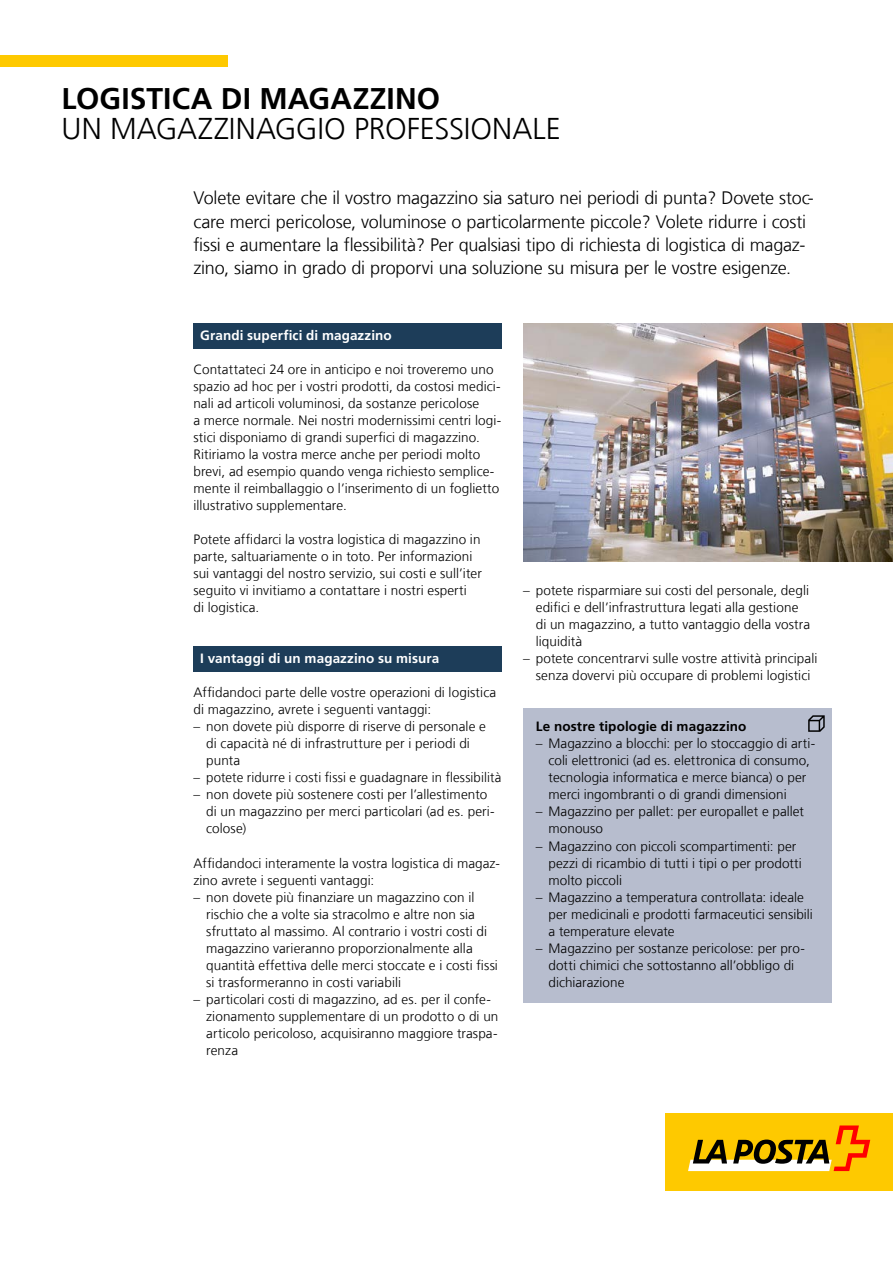
<style>
.page{position:relative;width:893px;height:1263px;background:#fff}
.page>*{position:absolute;margin:0;border:0;box-sizing:border-box;transform-origin:0 0}
.t1{font:300 30px/30px "Frutiger LT Com";color:#000}
.t2{font:300 18px/23.4px "Frutiger LT Com";letter-spacing:-.01em;color:#000}
.t3{font:300 13.5px/17px "Frutiger LT Com";letter-spacing:.005em;color:#000}
.t4{font:700 13.5px "Frutiger LT Com";letter-spacing:.005em;color:#fff}
.t5{font:700 13.5px "Frutiger LT Com";letter-spacing:.01em;color:#000}
.s1{font-weight:700}
</style>
<div class="page">
<div style="left:193px;top:323px;width:309px;height:26px;background:#1d3d59"></div>
<div style="left:193px;top:646px;width:309px;height:26px;background:#1d3d59"></div>
<div style="left:0;top:55px;width:228px;height:12px;background:#fec900"></div>
<div style="left:665px;top:1113px;width:228px;height:77px;background:#fec900"></div>
<svg style="left:688px;top:1125px;width:182px;height:46px"></svg>
<img style="left:523px;top:323px;width:370px;height:238px">
<div style="left:523px;top:708px;width:308px;height:39px;background:#b7bdce"></div>
<div style="left:523px;top:725px;width:308px;height:91px;background:#b7bdce"></div>
<div style="left:523px;top:794px;width:308px;height:56px;background:#b7bdce"></div>
<div style="left:523px;top:828px;width:308px;height:73px;background:#b7bdce"></div>
<div style="left:523px;top:879px;width:308px;height:73px;background:#b7bdce"></div>
<div style="left:523px;top:930px;width:308px;height:73px;background:#b7bdce"></div>
<svg style="left:808px;top:715px;width:17px;height:17px"></svg>
<h1 class="t1" style="left:62px;top:83px;width:501px"><span class="s1">LOGISTICA DI MAGAZZINO<br></span>UN MAGAZZINAGGIO PROFESSIONALE</h1>
<p class="t2" style="left:193px;top:186px;width:620px">Volete evitare che il vostro magazzino sia saturo nei periodi di punta? Dovete stoc&shy;care merci pericolose, voluminose o particolarmente piccole? Volete ridurre i costi fissi e aumentare la flessibilità? Per qualsiasi tipo di richiesta di logistica di magaz&shy;zino, siamo in grado di proporvi una soluzione su misura per le vostre esigenze.</p>
<h2 class="t4" style="left:200px;top:328px;width:193px">Grandi superfici di magazzino</h2>
<p class="t3" style="left:193px;top:361px;width:308px">Contattateci 24 ore in anticipo e noi troveremo uno spazio ad hoc per i vostri prodotti, da costosi medici&shy;nali ad articoli voluminosi, da sostanze pericolose<br>a merce normale. Nei nostri modernissimi centri logi&shy;stici disponiamo di grandi superfici di magazzino.<br>Ritiriamo la vostra merce anche per periodi molto brevi, ad esempio quando venga richiesto semplice&shy;mente il reimballaggio o l’inserimento di un foglietto illustrativo supplementare.</p>
<p class="t3" style="left:193px;top:531px;width:290px">Potete affidarci la vostra logistica di magazzino in parte, saltuariamente o in toto. Per informazioni sui vantaggi del nostro servizio, sui costi e sull’iter seguito vi invitiamo a contattare i nostri esperti<br>di logistica.</p>
<h2 class="t4" style="left:200px;top:651px;width:241px">I vantaggi di un magazzino su misura</h2>
<p class="t3" style="left:193px;top:684px;width:304px">Affidandoci parte delle vostre operazioni di logistica di magazzino, avrete i seguenti vantaggi:</p>
<p class="t3" style="left:206px;top:718px;width:281px;text-indent:-13px">– non dovete più disporre di riserve di personale e di capacità né di infrastrutture per i periodi di punta</p>
<p class="t3" style="left:193px;top:769px;width:309px">– potete ridurre i costi fissi e guadagnare in flessibilità</p>
<p class="t3" style="left:206px;top:786px;width:289px;text-indent:-13px">– non dovete più sostenere costi per l’allestimento di un magazzino per merci particolari (ad es. peri&shy;colose)</p>
<p class="t3" style="left:193px;top:854px;width:307px">Affidandoci interamente la vostra logistica di magaz&shy;zino avrete i seguenti vantaggi:</p>
<p class="t3" style="left:206px;top:888px;width:293px;text-indent:-13px">– non dovete più finanziare un magazzino con il rischio che a volte sia stracolmo e altre non sia sfruttato al massimo. Al contrario i vostri costi di magazzino varieranno proporzionalmente alla quantità effettiva delle merci stoccate e i costi fissi si trasformeranno in costi variabili</p>
<p class="t3" style="left:206px;top:990px;width:294px;text-indent:-13px">– particolari costi di magazzino, ad es. per il confe&shy;zionamento supplementare di un prodotto o di un articolo pericoloso, acquisiranno maggiore traspa&shy;renza</p>
<p class="t3" style="left:536px;top:582px;width:276px;text-indent:-13px">– potete risparmiare sui costi del personale, degli edifici e dell’infrastruttura legati alla gestione di un magazzino, a tutto vantaggio della vostra liquidità</p>
<p class="t3" style="left:523px;top:650px;width:296px;text-align:center">– potete concentrarvi sulle vostre attività principali senza dovervi più occupare di problemi logistici</p>
<p class="t5" style="left:536px;top:719px;width:212px">Le nostre tipologie di magazzino</p>
<p class="t3" style="left:549px;top:735px;width:267px;text-indent:-13px">– Magazzino a blocchi: per lo stoccaggio di arti&shy;coli elettronici (ad es. elettronica di consumo, tecnologia informatica e merce bianca) o per merci ingombranti o di grandi dimensioni</p>
<p class="t3" style="left:549px;top:803px;width:257px;text-indent:-13px">– Magazzino per pallet: per europallet e pallet monouso</p>
<p class="t3" style="left:549px;top:837px;width:255px;text-indent:-13px">– Magazzino con piccoli scompartimenti: per pezzi di ricambio di tutti i tipi o per prodotti molto piccoli</p>
<p class="t3" style="left:549px;top:888px;width:266px;text-indent:-13px">– Magazzino a temperatura controllata: ideale per medicinali e prodotti farmaceutici sensibili a temperature elevate</p>
<p class="t3" style="left:549px;top:939px;width:257px;text-indent:-13px">– Magazzino per sostanze pericolose: per pro&shy;dotti chimici che sottostanno all’obbligo di dichiarazione</p>
</div>
